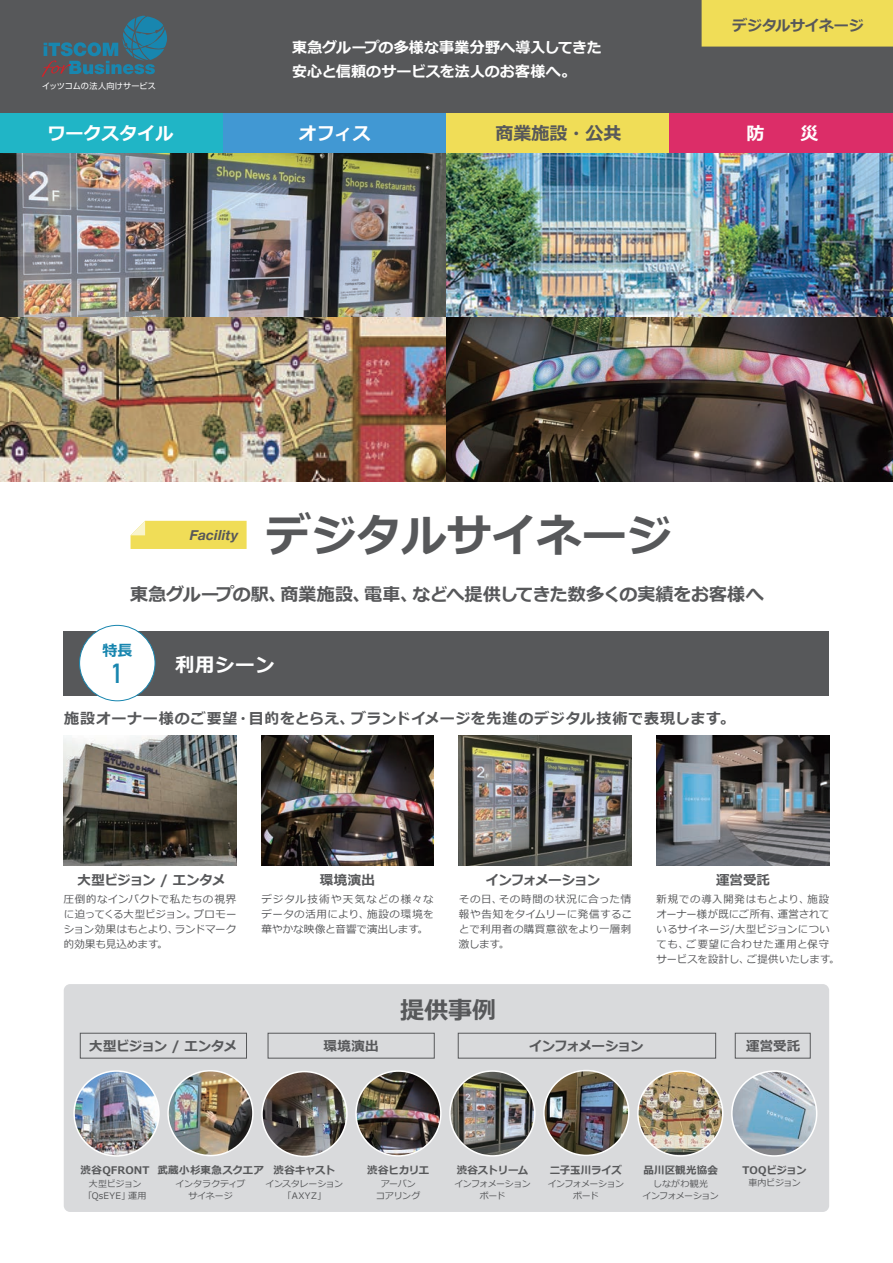
<style>
.page{position:relative;width:893px;height:1263px;background:#fff}
.page>*{position:absolute;margin:0;border:0;box-sizing:border-box;transform-origin:0 0}
.t1{font:700 45px "Meiryo";color:#57585a}
.t2{font:700 27px "DIN Alternate";color:#1886af}
.t3{font:700 24px "Meiryo";color:#57585a}
.t4{font:700 19.5px "Meiryo";letter-spacing:.025em;color:#fff}
.t5{font:700 18px "Meiryo";color:#57585a}
.t6{font:700 18px "Meiryo";color:#fff}
.t7{font:700 15px "Meiryo";letter-spacing:.04em;color:#57585a}
.t8{font:700 15px/24px "Meiryo";color:#fff}
.t9{font:700 15px "Meiryo";letter-spacing:-.02em;color:#57585a}
.t10{font:700 15px "Meiryo";color:#1886af}
.t11{font:italic 700 13.95px "Helvetica Neue";letter-spacing:.015em;color:#57585a}
.t12{font:700 13.5px "Meiryo";letter-spacing:-.045em;color:#57585a}
.t13{font:700 13.5px "Meiryo";letter-spacing:-.065em;color:#57585a}
.t14{font:10.5px/15px "Meiryo";letter-spacing:.03em;color:#57585a;text-align:justify}
.t15{font:700 10.5px "Meiryo";color:#57585a}
.t16{font:700 10.5px "Meiryo";letter-spacing:-.03em;color:#57585a}
.t17{font:9px/12px "Meiryo";letter-spacing:-.045em;color:#57585a;text-align:center}
.t18{font:9px/12px "Meiryo";letter-spacing:.025em;color:#57585a;text-align:center}
.t19{font:8.1px "Shin Go Pro";letter-spacing:.005em;color:#fff}
</style>
<div class="page">
<div style="left:64px;top:984px;width:765px;height:228px;background:#d9dadc;border-radius:6px"></div>
<div style="left:0;top:32px;width:223px;height:121px;background:#20b5c6"></div>
<div style="left:223px;top:32px;width:223px;height:121px;background:#4198d3"></div>
<div style="left:446px;top:32px;width:224px;height:121px;background:#f0dd57"></div>
<div style="left:670px;top:32px;width:223px;height:121px;background:#dc2d68"></div>
<div style="left:64px;top:631px;width:765px;height:64px;background:#57585a"></div>
<img style="left:0;top:153px;width:893px;height:329px">
<div style="left:0;top:0;width:893px;height:113px;background:#57585a"></div>
<div style="left:80px;top:625px;width:75px;height:76px;background:#fff;border-radius:50%"></div>
<div style="left:79px;top:625px;width:76px;height:76px;border:1px solid #1886af;border-radius:50%"></div>
<svg style="left:42px;top:16px;width:125px;height:61px"></svg>
<img style="left:64px;top:736px;width:172px;height:129px">
<img style="left:459px;top:736px;width:172px;height:129px">
<img style="left:261px;top:736px;width:173px;height:129px">
<img style="left:657px;top:736px;width:172px;height:129px">
<img style="left:74px;top:1071px;width:85px;height:85px;border-radius:42px">
<div style="left:73px;top:1070px;width:87px;height:87px;border:2px solid #fff;border-radius:50%"></div>
<img style="left:168px;top:1071px;width:85px;height:84px;border-radius:42px">
<div style="left:167px;top:1070px;width:87px;height:86px;border:2px solid #fff;border-radius:50%"></div>
<img style="left:262px;top:1071px;width:85px;height:85px;border-radius:42px">
<div style="left:261px;top:1071px;width:87px;height:86px;border:2px solid #fff;border-radius:50%"></div>
<img style="left:356px;top:1071px;width:85px;height:85px;border-radius:42px">
<div style="left:355px;top:1070px;width:87px;height:87px;border:2px solid #fff;border-radius:50%"></div>
<img style="left:450px;top:1071px;width:85px;height:85px;border-radius:42px">
<div style="left:449px;top:1070px;width:87px;height:87px;border:2px solid #fff;border-radius:50%"></div>
<img style="left:544px;top:1070px;width:85px;height:85px;border-radius:42px">
<div style="left:543px;top:1070px;width:86px;height:86px;border:2px solid #fff;border-radius:50%"></div>
<img style="left:638px;top:1071px;width:85px;height:85px;border-radius:42px">
<div style="left:637px;top:1070px;width:86px;height:86px;border:2px solid #fff;border-radius:50%"></div>
<img style="left:732px;top:1071px;width:85px;height:85px;border-radius:42px">
<div style="left:731px;top:1070px;width:86px;height:87px;border:2px solid #fff;border-radius:50%"></div>
<svg style="left:131px;top:521px;width:116px;height:28px;background:#f0de60"></svg>
<div style="left:80px;top:1033px;width:167px;height:25px;border:1px solid #57585a"></div>
<div style="left:268px;top:1033px;width:167px;height:25px;border:1px solid #57585a"></div>
<div style="left:458px;top:1033px;width:258px;height:25px;border:1px solid #57585a"></div>
<div style="left:735px;top:1033px;width:76px;height:25px;border:1px solid #57585a"></div>
<div style="left:702px;top:0;width:191px;height:47px;background:#f0dd57"></div>
<p class="t19" style="left:42px;top:79px;width:116px">イッツコムの法人向けサービス</p>
<h3 class="t8" style="left:292px;top:36px;width:311px">東急グループの多様な事業分野へ導入してきた安心と信頼のサービスを法人のお客様へ。</h3>
<h3 class="t9" style="left:732px;top:17px;width:133px">デジタルサイネージ</h3>
<h3 class="t6" style="left:48px;top:124px;width:128px">ワークスタイル</h3>
<h3 class="t6" style="left:299px;top:124px;width:73px">オフィス</h3>
<h3 class="t5" style="left:495px;top:124px;width:127px">商業施設・公共</h3>
<h3 class="t6" style="left:746px;top:124px;width:73px">防　　災</h3>
<h1 class="t1" style="left:222px;top:510px;width:451px">　デジタルサイネージ</h1>
<h3 class="t11" style="left:190px;top:524px;width:50px">Facility</h3>
<h3 class="t5" style="left:130px;top:584px;width:635px">東急グループの駅、商業施設、電車、などへ提供してきた数多くの実績をお客様へ</h3>
<h3 class="t10" style="left:102px;top:642px;width:31px">特長</h3>
<h2 class="t2" style="left:111px;top:653px;width:14px">1</h2>
<h3 class="t4" style="left:175px;top:653px;width:101px">利用シーン</h3>
<h3 class="t7" style="left:64px;top:710px;width:672px">施設オーナー様のご要望・目的をとらえ、ブランドイメージを先進のデジタル技術で表現します。</h3>
<p class="t12" style="left:78px;top:872px;width:150px">大型ビジョン / エンタメ</p>
<p class="t12" style="left:320px;top:872px;width:57px">環境演出</p>
<p class="t13" style="left:486px;top:872px;width:116px">インフォメーション</p>
<p class="t12" style="left:716px;top:872px;width:56px">運営受託</p>
<p class="t14" style="left:64px;top:891px;width:174px">圧倒的なインパクトで私たちの視界に迫ってくる大型ビジョン。プロモーション効果はもとより、ランドマーク的効果も見込めます。</p>
<p class="t14" style="left:261px;top:891px;width:174px">デジタル技術や天気などの様々なデータの活用により、施設の環境を華やかな映像と音響で演出します。</p>
<p class="t14" style="left:459px;top:891px;width:175px">その日、その時間の状況に合った情報や告知をタイムリーに発信することで利用者の購買意欲をより一層刺激します。</p>
<p class="t14" style="left:657px;top:891px;width:184px;text-align:left">新規での導入開発はもとより、施設オーナー様が既にご所有、運営されているサイネージ/大型ビジョンについても、ご要望に合わせた運用と保守サービスを設計し、ご提供いたします。</p>
<p class="t12" style="left:89px;top:1038px;width:150px">大型ビジョン / エンタメ</p>
<p class="t12" style="left:324px;top:1038px;width:57px">環境演出</p>
<h3 class="t3" style="left:400px;top:996px;width:97px">提供事例</h3>
<p class="t13" style="left:529px;top:1038px;width:116px">インフォメーション</p>
<p class="t12" style="left:746px;top:1038px;width:56px">運営受託</p>
<p class="t15" style="left:81px;top:1164px;width:256px">渋谷QFRONT 武蔵小杉東急スクエア 渋谷キャスト</p>
<p class="t15" style="left:367px;top:1164px;width:64px">渋谷ヒカリエ</p>
<p class="t18" style="left:84px;top:1178px;width:65px">大型ビジョン「QsEYE」運用</p>
<p class="t17" style="left:176px;top:1178px;width:71px">インタラクティブサイネージ</p>
<p class="t17" style="left:266px;top:1178px;width:79px">インスタレーション「AXYZ」</p>
<p class="t17" style="left:376px;top:1178px;width:46px">アーバンコアリング</p>
<p class="t16" style="left:457px;top:1164px;width:73px">渋谷ストリーム</p>
<p class="t15" style="left:550px;top:1164px;width:74px">二子玉川ライズ</p>
<p class="t15" style="left:643px;top:1164px;width:76px">品川区観光協会</p>
<p class="t16" style="left:742px;top:1164px;width:66px">TOQビジョン</p>
<p class="t17" style="left:454px;top:1178px;width:78px">インフォメーションボード</p>
<p class="t17" style="left:548px;top:1178px;width:78px">インフォメーションボード</p>
<p class="t17" style="left:642px;top:1178px;width:78px">しながわ観光<br>インフォメーション</p>
<p class="t17" style="left:748px;top:1177px;width:54px">車内ビジョン</p>
</div>
